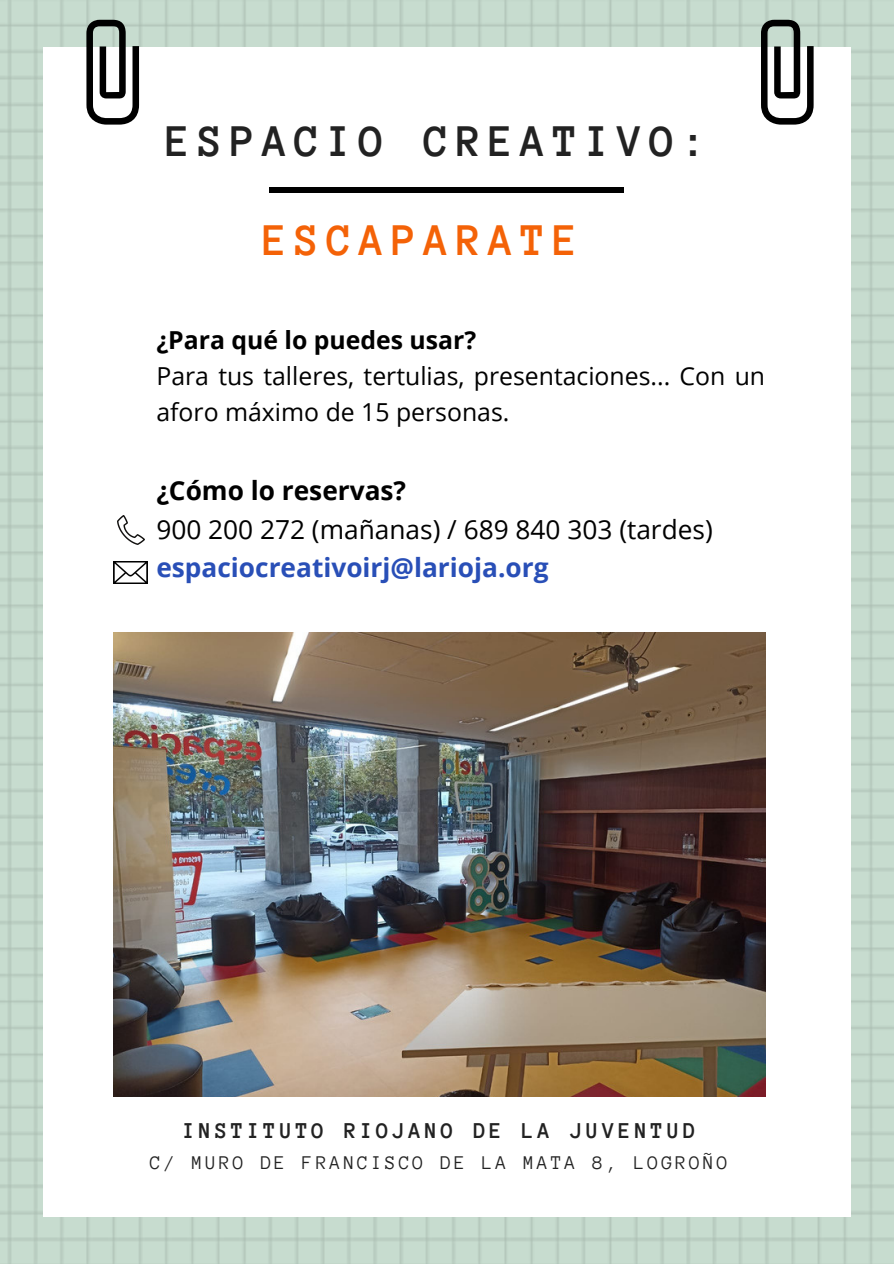
<style>
.page{position:relative;width:894px;height:1264px;background:#fff}
.page>*{position:absolute;margin:0;border:0;box-sizing:border-box;transform-origin:0 0}
.t1{font:700 46.35px "Anonymous Pro";letter-spacing:.15em;color:#222}
.t2{font:700 46.35px "Anonymous Pro";letter-spacing:.15em;color:#f46207}
.t3{font:26.25px/38.2px "Open Sans";color:#000}
.t4{font:700 26.25px "Open Sans";color:#000}
.t5{font:24.75px/36.2px "Open Sans";color:#000}
.t6{font:700 24.75px "Open Sans";color:#000}
.t7{font:700 23.25px "Anonymous Pro";letter-spacing:.15em;color:#222}
.t8{font:19.8px "Anonymous Pro";letter-spacing:.15em;color:#222}
.s1{font-weight:700;color:#294fb7}
</style>
<div class="page">
<img style="left:0;top:0;width:893px;height:1263px">
<div style="left:44px;top:48px;width:806px;height:1168px;background:#fff"></div>
<hr style="left:269px;top:188px;width:354px;height:4px;background:#000">
<svg style="left:38px;top:4px;width:142px;height:142px"></svg>
<svg style="left:712px;top:4px;width:142px;height:142px"></svg>
<img style="left:113px;top:632px;width:652px;height:464px">
<img style="left:113px;top:561px;width:34px;height:23px">
<img style="left:118px;top:515px;width:27px;height:30px">
<p class="t1" style="left:166px;top:118px;width:543px">ESPACIO CREATIVO:</p>
<p class="t2" style="left:262px;top:217px;width:317px">ESCAPARATE</p>
<p class="t6" style="left:156px;top:322px;width:321px">¿Para qué lo puedes usar?</p>
<p class="t5" style="left:156px;top:357px;width:610px">Para tus talleres, tertulias, presentaciones... Con un aforo máximo de 15 personas.</p>
<p class="t4" style="left:156px;top:472px;width:251px">¿Cómo lo reservas?</p>
<p class="t3" style="left:156px;top:509px;width:557px">900 200 272 (mañanas) / 689 840 303 (tardes) <span class="s1">espaciocreativoirj@larioja.org</span></p>
<p class="t7" style="left:183px;top:1119px;width:514px">INSTITUTO RIOJANO DE LA JUVENTUD</p>
<p class="t8" style="left:150px;top:1152px;width:579px">C/ MURO DE FRANCISCO DE LA MATA 8, LOGROÑO</p>
</div>
